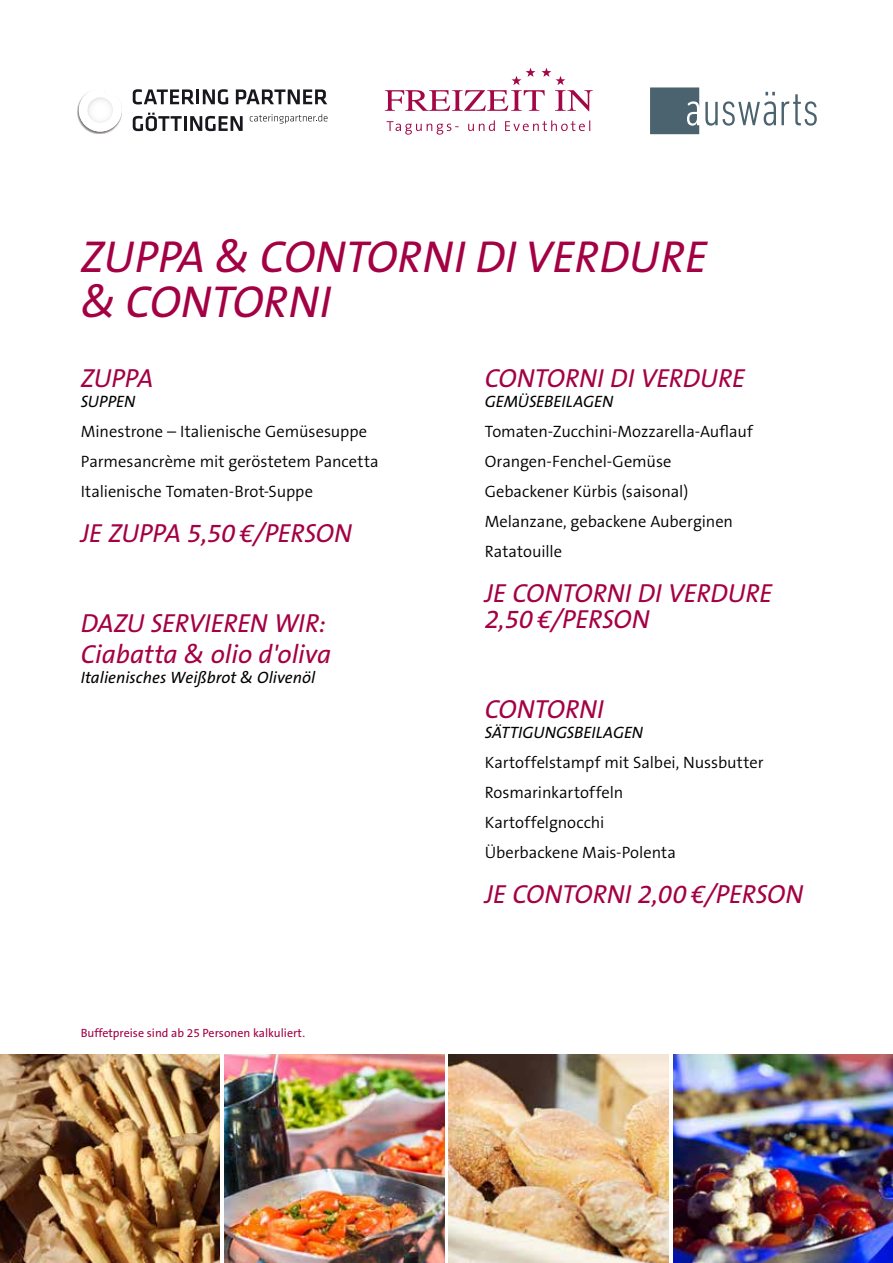
<style>
.page{position:relative;width:893px;height:1263px;background:#fff}
.page>*{position:absolute;margin:0;border:0;box-sizing:border-box;transform-origin:0 0}
.t1{font:italic 45px/45px "The Sans B5 Plain";color:#a40044}
.t2{font:italic 26.25px/31.5px "The Sans B5 Plain";letter-spacing:-.005em;color:#a40044}
.t3{font:300 16.5px/30px "The Sans B4";letter-spacing:-.005em;color:#000}
.t4{font:italic 16.5px "The Sans B5 Plain";color:#000}
.t5{font:12px "The Sans B5 Plain";color:#a40044}
</style>
<div class="page">
<img style="left:449px;top:1054px;width:219px;height:209px">
<img style="left:224px;top:1054px;width:220px;height:209px">
<img style="left:673px;top:1054px;width:220px;height:209px">
<img style="left:0;top:1054px;width:220px;height:209px">
<svg style="left:385px;top:68px;width:208px;height:43px"></svg>
<svg style="left:387px;top:120px;width:203px;height:15px"></svg>
<svg style="left:133px;top:89px;width:95px;height:15px"></svg>
<svg style="left:236px;top:89px;width:91px;height:15px"></svg>
<svg style="left:133px;top:113px;width:49px;height:18px"></svg>
<hr style="left:184px;top:116px;width:3px;height:15px;background:#17171d">
<svg style="left:190px;top:116px;width:53px;height:15px"></svg>
<svg style="left:250px;top:114px;width:77px;height:10px"></svg>
<img style="left:77px;top:103px;width:32px;height:31px">
<svg style="left:79px;top:92px;width:43px;height:40px"></svg>
<img style="left:87px;top:97px;width:26px;height:26px;border-radius:13px">
<svg style="left:650px;top:87px;width:167px;height:47px"></svg>
<h1 class="t1" style="left:81px;top:236px;width:628px">ZUPPA &amp; CONTORNI DI VERDURE &amp; CONTORNI</h1>
<h2 class="t2" style="left:81px;top:363px;width:74px">ZUPPA</h2>
<p class="t4" style="left:81px;top:392px;width:56px">SUPPEN</p>
<p class="t3" style="left:81px;top:417px;width:300px">Minestrone – Italienische Gemüsesuppe<br>Parmesancrème mit geröstetem Pancetta<br>Italienische Tomaten-Brot-Suppe</p>
<h2 class="t2" style="left:81px;top:518px;width:273px">JE ZUPPA 5,50 €/PERSON</h2>
<h2 class="t2" style="left:81px;top:608px;width:252px">DAZU SERVIEREN WIR:<br>Ciabatta &amp; olio d'oliva</h2>
<p class="t4" style="left:81px;top:669px;width:236px">Italienisches Weißbrot &amp; Olivenöl</p>
<p class="t5" style="left:81px;top:1026px;width:226px">Buffetpreise sind ab 25 Personen kalkuliert.</p>
<h2 class="t2" style="left:485px;top:363px;width:262px">CONTORNI DI VERDURE</h2>
<p class="t4" style="left:485px;top:392px;width:130px">GEMÜSEBEILAGEN</p>
<p class="t3" style="left:485px;top:417px;width:270px">Tomaten-Zucchini-Mozzarella-Auflauf<br>Orangen-Fenchel-Gemüse<br>Gebackener Kürbis (saisonal)<br>Melanzane, gebackene Auberginen<br>Ratatouille</p>
<h2 class="t2" style="left:485px;top:581px;width:289px;line-height:26.2px">JE CONTORNI DI VERDURE<br>2,50 €/PERSON</h2>
<h2 class="t2" style="left:485px;top:694px;width:121px">CONTORNI</h2>
<p class="t4" style="left:485px;top:723px;width:160px">SÄTTIGUNGSBEILAGEN</p>
<p class="t3" style="left:485px;top:748px;width:280px">Kartoffelstampf mit Salbei, Nussbutter<br>Rosmarinkartoffeln<br>Kartoffelgnocchi<br>Überbackene Mais-Polenta</p>
<h2 class="t2" style="left:485px;top:879px;width:320px">JE CONTORNI 2,00 €/PERSON</h2>
</div>
